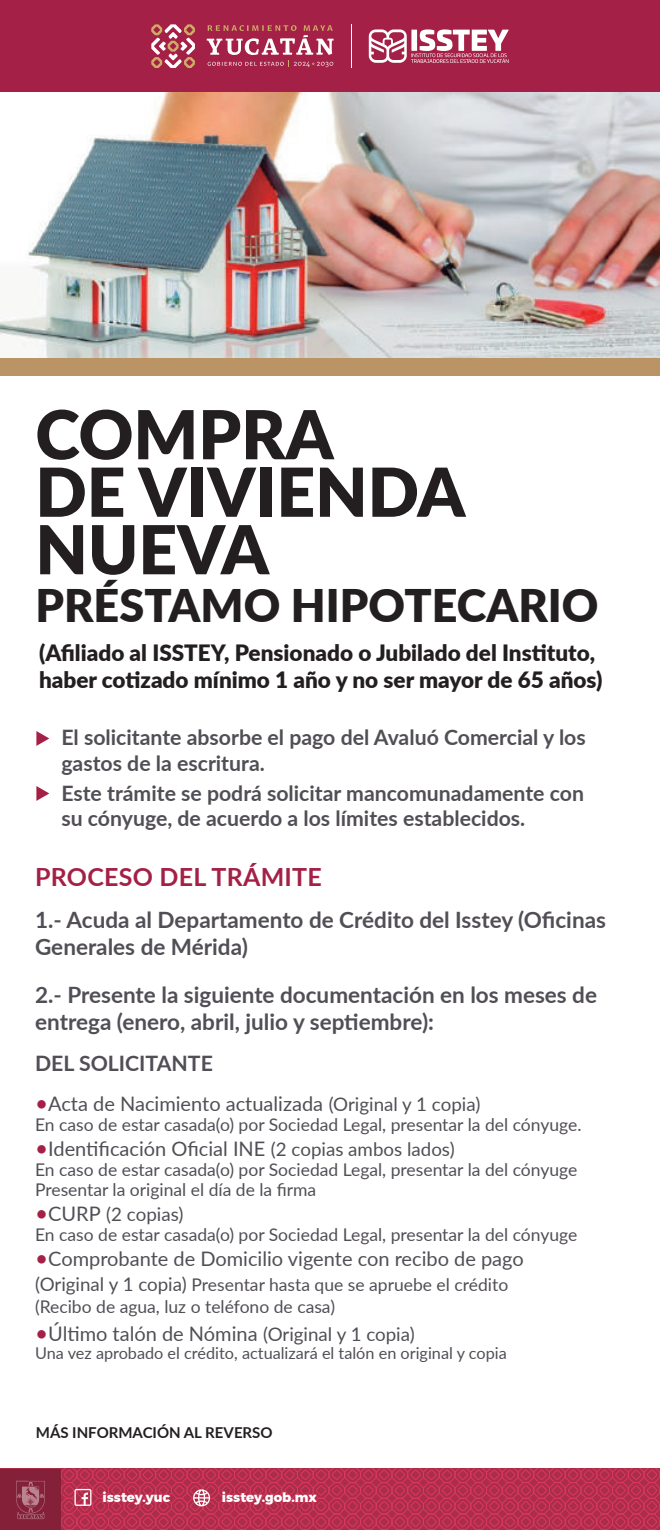
<style>
.page{position:relative;width:660px;height:1530px;background:#fff}
.page>*{position:absolute;margin:0;border:0;box-sizing:border-box;transform-origin:0 0}
.t1{font:900 67.5px/57.5px "Lato";color:#231f20}
.t2{font:900 45px "Lato";color:#231f20}
.t3{font:700 25px "Lato";letter-spacing:.01em;color:#a42046}
.t4{font:700 22.5px/27.5px "Lato";color:#524e55}
.t5{font:900 22.5px/27px "Lato";color:#231f20}
.t6{font:700 21.25px/25.5px "Lato";color:#524e55}
.t7{font:20px "Lato";color:#524e55}
.t8{font:18.75px "Lato";color:#524e55}
.t9{font:17.5px/20px "Lato";color:#524e55}
.t10{font:16.25px "Lato";color:#524e55}
.t11{font:700 15px "Lato";color:#231f20}
.t12{font:800 13.25px "Montserrat";color:#fff}
.s1{font-size:22.5px;color:#a42046}
.s2{font-size:18.75px}
.s3{font-size:20px}
</style>
<div class="page">
<img style="left:1px;top:92px;width:659px;height:266px">
<svg style="left:36px;top:731px;width:13px;height:15px"></svg>
<svg style="left:36px;top:786px;width:13px;height:15px"></svg>
<div style="left:0;top:358px;width:660px;height:18px;background:#bb9466"></div>
<div style="left:0;top:0;width:660px;height:92px;background:#a42046"></div>
<svg style="left:369px;top:29px;width:140px;height:34px"></svg>
<svg style="left:151px;top:24px;width:44px;height:44px"></svg>
<svg style="left:206px;top:25px;width:128px;height:30px"></svg>
<svg style="left:208px;top:61px;width:125px;height:6px"></svg>
<hr style="left:351px;top:24px;width:1px;height:44px;background:#fff">
<div style="left:0;top:1469px;width:61px;height:61px;background:#842038"></div>
<svg style="left:16px;top:1481px;width:29px;height:38px"></svg>
<svg style="left:61px;top:1469px;width:599px;height:61px;background:#b9304f"></svg>
<h1 class="t1" style="left:35px;top:403px;width:431px">COMPRA<br>DE VIVIENDA<br>NUEVA</h1>
<h2 class="t2" style="left:35px;top:572px;width:564px">PRÉSTAMO HIPOTECARIO</h2>
<p class="t5" style="left:39px;top:638px;width:565px">(Afiliado al ISSTEY, Pensionado o Jubilado del Instituto, haber cotizado mínimo 1 año y no ser mayor de 65 años)</p>
<p class="t6" style="left:61px;top:724px;width:526px">El solicitante absorbe el pago del Avaluó Comercial y los gastos de la escritura.</p>
<p class="t6" style="left:61px;top:779px;width:524px">Este trámite se podrá solicitar mancomunadamente con su cónyuge, de acuerdo a los límites establecidos.</p>
<h3 class="t3" style="left:35px;top:858px;width:288px">PROCESO DEL TRÁMITE</h3>
<p class="t4" style="left:35px;top:905px;width:572px">1.- Acuda al Departamento de Crédito del Isstey (Oficinas<br>Generales de Mérida)</p>
<p class="t4" style="left:35px;top:980px;width:563px">2.- Presente la siguiente documentación en los meses de entrega (enero, abril, julio y septiembre):</p>
<p class="t6" style="left:35px;top:1049px;width:179px">DEL SOLICITANTE</p>
<p class="t7" style="left:35px;top:1089px;width:447px"><span class="s1">•</span>Acta de Nacimiento actualizada <span class="s2">(Original y 1 copia)</span></p>
<p class="t9" style="left:35px;top:1113px;width:548px">En caso de estar casada(o) por Sociedad Legal, presentar la del cónyuge.</p>
<p class="t7" style="left:35px;top:1134px;width:421px"><span class="s1">•</span>Identificación Oficial INE <span class="s2">(2 copias ambos lados)</span></p>
<p class="t9" style="left:35px;top:1158px;width:544px">En caso de estar casada(o) por Sociedad Legal, presentar la del cónyuge<br>Presentar la original el día de la firma</p>
<p class="t8" style="left:35px;top:1200px;width:150px"><span class="s1">•</span><span class="s3">CURP</span> (2 copias)</p>
<p class="t9" style="left:35px;top:1223px;width:544px">En caso de estar casada(o) por Sociedad Legal, presentar la del cónyuge</p>
<p class="t7" style="left:35px;top:1244px;width:490px"><span class="s1">•</span>Comprobante de Domicilio vigente con recibo de pago</p>
<p class="t9" style="left:35px;top:1272px;width:474px;line-height:22.5px"><span class="s2">(Original y 1 copia)</span> Presentar hasta que se apruebe el crédito (Recibo de agua, luz o teléfono de casa)</p>
<p class="t7" style="left:35px;top:1319px;width:381px"><span class="s1">•</span>Último talón de Nómina <span class="s2">(Original y 1 copia)</span></p>
<p class="t10" style="left:35px;top:1342px;width:473px">Una vez aprobado el crédito, actualizará el talón en original y copia</p>
<p class="t11" style="left:36px;top:1422px;width:238px">MÁS INFORMACIÓN AL REVERSO</p>
<p class="t12" style="left:103px;top:1486px;width:69px">isstey.yuc</p>
<p class="t12" style="left:222px;top:1486px;width:96px">isstey.gob.mx</p>
</div>
